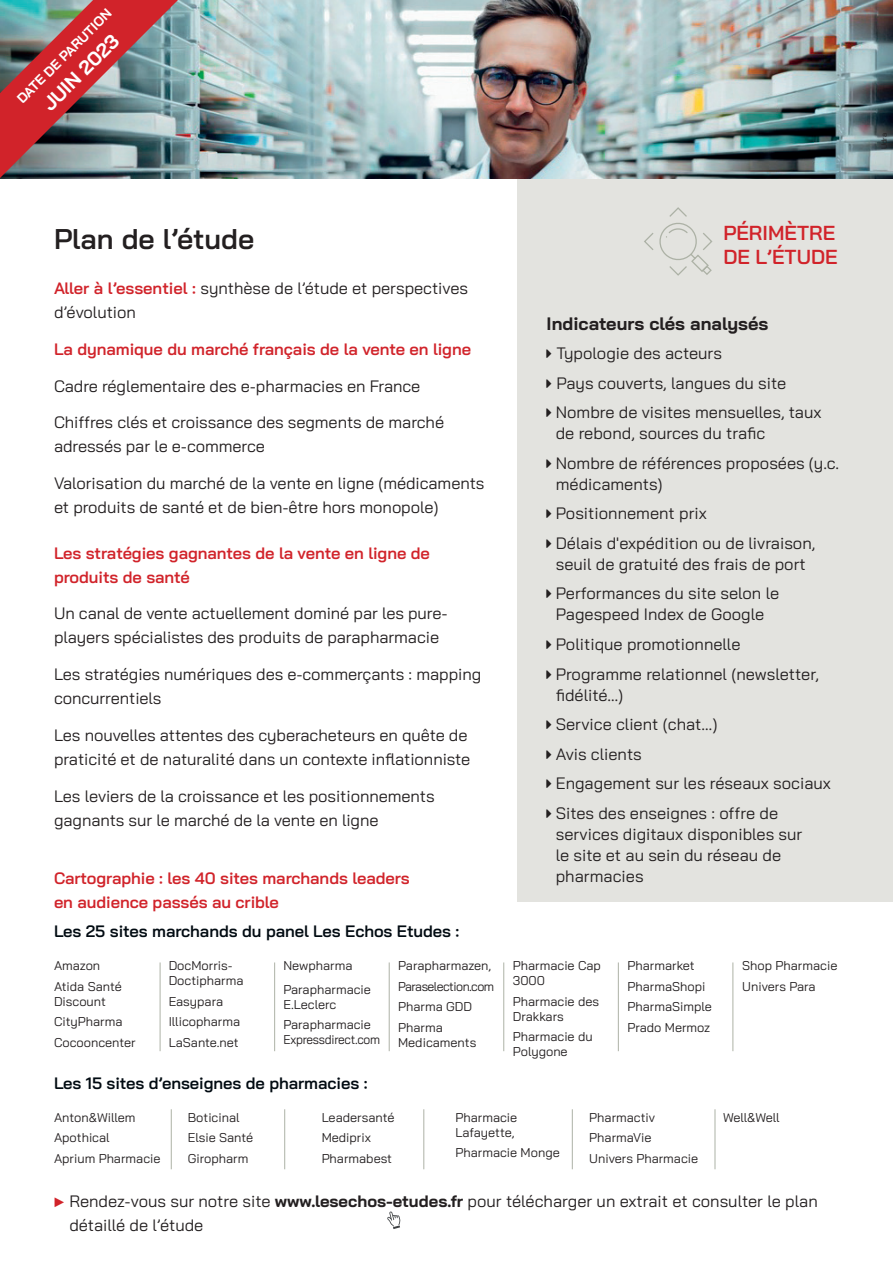
<style>
.page{position:relative;width:893px;height:1263px;background:#fff}
.page>*{position:absolute;margin:0;border:0;box-sizing:border-box;transform-origin:0 0}
.t1{font:600 28.5px "Bai Jamjuree";color:#231f20}
.Colonne_titre{font:600 20.25px/24.3px "Bai Jamjuree";color:#d1232a}
.t2{font:700 19.5px "Bai Jamjuree";color:#fff}
.Colonne_texte{font:700 18px "Bai Jamjuree";color:#231f20}
.Colonne_texte-2{font:16.5px/24px "Bai Jamjuree";letter-spacing:-.005em;color:#231f20}
.Colonne_texte-3{font:600 16.5px/24px "Bai Jamjuree";letter-spacing:-.005em;color:#d1232a}
.Colonne_titre-2{font:600 16.5px "Bai Jamjuree";letter-spacing:-.005em;color:#000a11}
.Colonne_titre-3{font:600 16.5px/24px "Bai Jamjuree";letter-spacing:-.005em;color:#d1232a}
.t3{font:700 13.5px "Bai Jamjuree";color:#fff}
.Liste_Business_Cases{font:12.75px/15px "Bai Jamjuree";color:#231f20}
.Liste_Business_Cases-2{font:12.75px/15px "Bai Jamjuree";letter-spacing:-.02em;color:#231f20}
.Liste_Business_Cases-3{font:12.75px "Bai Jamjuree";letter-spacing:-.04em;color:#231f20}
.Colonne_texte-4{font:7.5px "Bai Jamjuree";color:#231f20}
.s1{font-weight:600;color:#d1232a}
.s2{color:#d1232a}
.s3{font-weight:700}
</style>
<div class="page">
<div style="left:518px;top:179px;width:375px;height:722px;background:#e3e3df"></div>
<img style="left:0;top:0;width:893px;height:179px">
<svg style="left:644px;top:207px;width:69px;height:69px"></svg>
<img style="left:0;top:0;width:178px;height:178px">
<svg style="left:387px;top:1211px;width:13px;height:18px"></svg>
<hr style="left:274px;top:962px;width:1px;height:89px;background:#adb2a6">
<hr style="left:160px;top:962px;width:1px;height:89px;background:#adb2a6">
<hr style="left:618px;top:962px;width:1px;height:89px;background:#adb2a6">
<hr style="left:503px;top:962px;width:1px;height:89px;background:#adb2a6">
<hr style="left:389px;top:962px;width:1px;height:89px;background:#adb2a6">
<hr style="left:732px;top:962px;width:1px;height:89px;background:#adb2a6">
<hr style="left:284px;top:1109px;width:1px;height:60px;background:#adb2a6">
<hr style="left:171px;top:1109px;width:1px;height:60px;background:#adb2a6">
<hr style="left:715px;top:1109px;width:1px;height:60px;background:#adb2a6">
<hr style="left:572px;top:1109px;width:1px;height:60px;background:#adb2a6">
<hr style="left:423px;top:1109px;width:1px;height:60px;background:#adb2a6">
<p class="t3" style="left:14px;top:95px;width:128px;rotate:-45deg">DATE DE PARUTION</p>
<p class="t2" style="left:38px;top:100px;width:100px;rotate:-45deg">JUIN 2023</p>
<p class="t1" style="left:54px;top:222px;width:202px">Plan de l’étude</p>
<p class="Colonne_texte-2" style="left:54px;top:276px;width:416px"><span class="s1">Aller à l’essentiel :</span> synthèse de l’étude et perspectives d’évolution</p>
<p class="Colonne_texte-3" style="left:54px;top:337px;width:419px">La dynamique du marché français de la vente en ligne</p>
<p class="Colonne_texte-2" style="left:54px;top:374px;width:368px">Cadre réglementaire des e-pharmacies en France</p>
<p class="Colonne_texte-2" style="left:54px;top:411px;width:392px">Chiffres clés et croissance des segments de marché adressés par le e-commerce</p>
<p class="Colonne_texte-2" style="left:54px;top:471px;width:432px">Valorisation du marché de la vente en ligne (médicaments et produits de santé et de bien-être hors monopole)</p>
<p class="Colonne_texte-3" style="left:54px;top:541px;width:377px">Les stratégies gagnantes de la vente en ligne de produits de santé</p>
<p class="Colonne_texte-2" style="left:54px;top:601px;width:395px">Un canal de vente actuellement dominé par les pure&shy;players spécialistes des produits de parapharmacie</p>
<p class="Colonne_texte-2" style="left:54px;top:662px;width:429px">Les stratégies numériques des e-commerçants : mapping concurrentiels</p>
<p class="Colonne_texte-2" style="left:54px;top:723px;width:418px">Les nouvelles attentes des cyberacheteurs en quête de praticité et de naturalité dans un contexte inflationniste</p>
<p class="Colonne_texte-2" style="left:54px;top:784px;width:382px">Les leviers de la croissance et les positionnements gagnants sur le marché de la vente en ligne</p>
<p class="Colonne_titre-3" style="left:54px;top:866px;width:357px">Cartographie : les 40 sites marchands leaders en audience passés au crible</p>
<p class="Colonne_titre-2" style="left:54px;top:922px;width:407px">Les 25 sites marchands du panel Les Echos Etudes :</p>
<p class="Liste_Business_Cases" style="left:54px;top:958px;width:48px">Amazon</p>
<p class="Liste_Business_Cases" style="left:54px;top:979px;width:69px">Atida Santé<br>Discount</p>
<p class="Liste_Business_Cases" style="left:54px;top:1014px;width:70px">CityPharma</p>
<p class="Liste_Business_Cases" style="left:54px;top:1035px;width:83px">Cocooncenter</p>
<p class="Liste_Business_Cases" style="left:169px;top:958px;width:76px">DocMorris-<br>Doctipharma</p>
<p class="Liste_Business_Cases" style="left:169px;top:994px;width:56px">Easypara</p>
<p class="Liste_Business_Cases" style="left:169px;top:1014px;width:73px">Illicopharma</p>
<p class="Liste_Business_Cases" style="left:169px;top:1035px;width:72px">LaSante.net</p>
<p class="Liste_Business_Cases" style="left:283px;top:958px;width:71px">Newpharma</p>
<p class="Liste_Business_Cases" style="left:283px;top:982px;width:89px">Parapharmacie<br>E.Leclerc</p>
<p class="Liste_Business_Cases-2" style="left:283px;top:1017px;width:98px">Parapharmacie<br>Expressdirect.com</p>
<p class="Liste_Business_Cases" style="left:398px;top:958px;width:95px">Parapharmazen,</p>
<p class="Liste_Business_Cases-3" style="left:398px;top:975px;width:98px">Paraselection.com</p>
<p class="Liste_Business_Cases" style="left:398px;top:999px;width:75px">Pharma GDD</p>
<p class="Liste_Business_Cases" style="left:398px;top:1020px;width:80px">Pharma<br>Medicaments</p>
<p class="Colonne_titre" style="left:723px;top:221px;width:116px">PÉRIMÈTRE<br>DE L’ÉTUDE</p>
<p class="Colonne_texte" style="left:547px;top:313px;width:223px">Indicateurs clés analysés</p>
<p class="Colonne_texte-2" style="left:556px;top:341px;width:167px">Typologie des acteurs</p>
<p class="Colonne_texte-2" style="left:556px;top:371px;width:231px">Pays couverts, langues du site</p>
<p class="Colonne_texte-2" style="left:556px;top:402px;width:267px;line-height:21px">Nombre de visites mensuelles, taux de rebond, sources du trafic</p>
<p class="Colonne_texte-2" style="left:556px;top:452px;width:285px;line-height:21px">Nombre de références proposées (y.c. médicaments)</p>
<p class="Colonne_texte-2" style="left:556px;top:501px;width:153px">Positionnement prix</p>
<p class="Colonne_texte-2" style="left:556px;top:532px;width:261px;line-height:21px">Délais d'expédition ou de livraison, seuil de gratuité des frais de port</p>
<p class="Colonne_texte-2" style="left:556px;top:583px;width:225px;line-height:21px">Performances du site selon le<br>Pagespeed Index de Google</p>
<p class="Colonne_texte-2" style="left:556px;top:632px;width:186px">Politique promotionnelle</p>
<p class="Colonne_texte-2" style="left:556px;top:663px;width:265px;line-height:21px">Programme relationnel (newsletter, fidélité…)</p>
<p class="Colonne_texte-2" style="left:556px;top:712px;width:163px">Service client (chat…)</p>
<p class="Colonne_texte-2" style="left:556px;top:742px;width:88px">Avis clients</p>
<p class="Colonne_texte-2" style="left:556px;top:771px;width:277px">Engagement sur les réseaux sociaux</p>
<p class="Colonne_texte-2" style="left:556px;top:802px;width:248px;line-height:21px">Sites des enseignes : offre de services digitaux disponibles sur le site et au sein du réseau de pharmacies</p>
<p class="Liste_Business_Cases" style="left:513px;top:958px;width:90px">Pharmacie Cap<br>3000</p>
<p class="Liste_Business_Cases" style="left:513px;top:994px;width:88px">Pharmacie des<br>Drakkars</p>
<p class="Liste_Business_Cases" style="left:513px;top:1029px;width:81px">Pharmacie du<br>Polygone</p>
<p class="Liste_Business_Cases" style="left:628px;top:958px;width:69px">Pharmarket</p>
<p class="Liste_Business_Cases" style="left:628px;top:979px;width:79px">PharmaShopi</p>
<p class="Liste_Business_Cases" style="left:628px;top:999px;width:86px">PharmaSimple</p>
<p class="Liste_Business_Cases" style="left:628px;top:1020px;width:84px">Prado Mermoz</p>
<p class="Liste_Business_Cases" style="left:742px;top:958px;width:97px">Shop Pharmacie</p>
<p class="Liste_Business_Cases" style="left:742px;top:979px;width:75px">Univers Para</p>
<p class="Colonne_titre-2" style="left:54px;top:1073px;width:315px">Les 15 sites d’enseignes de pharmacies :</p>
<p class="Liste_Business_Cases" style="left:54px;top:1110px;width:83px">Anton&amp;Willem</p>
<p class="Liste_Business_Cases" style="left:54px;top:1130px;width:57px">Apothical</p>
<p class="Liste_Business_Cases" style="left:54px;top:1151px;width:108px">Aprium Pharmacie</p>
<p class="Liste_Business_Cases" style="left:322px;top:1110px;width:74px">Leadersanté</p>
<p class="Liste_Business_Cases" style="left:322px;top:1130px;width:51px">Mediprix</p>
<p class="Liste_Business_Cases" style="left:322px;top:1151px;width:72px">Pharmabest</p>
<p class="Liste_Business_Cases" style="left:188px;top:1110px;width:53px">Boticinal</p>
<p class="Liste_Business_Cases" style="left:188px;top:1130px;width:67px">Elsie Santé</p>
<p class="Liste_Business_Cases" style="left:188px;top:1151px;width:62px">Giropharm</p>
<p class="Liste_Business_Cases" style="left:455px;top:1110px;width:63px">Pharmacie<br>Lafayette,</p>
<p class="Liste_Business_Cases" style="left:455px;top:1145px;width:106px">Pharmacie Monge</p>
<p class="Liste_Business_Cases" style="left:589px;top:1110px;width:67px">Pharmactiv</p>
<p class="Liste_Business_Cases" style="left:589px;top:1130px;width:64px">PharmaVie</p>
<p class="Liste_Business_Cases" style="left:589px;top:1151px;width:110px">Univers Pharmacie</p>
<p class="Liste_Business_Cases" style="left:723px;top:1110px;width:58px">Well&amp;Well</p>
<p class="Colonne_texte-2" style="left:69px;top:1189px;width:750px;text-indent:-16px"><span class="s2">▶</span> Rendez-vous sur notre site <span class="s3">www.lesechos-etudes.fr</span> pour télécharger un extrait et consulter le plan détaillé de l’étude</p>
<p class="Colonne_texte-4" style="left:878px;top:149px;width:18px;rotate:-90deg">Udra</p>
</div>
